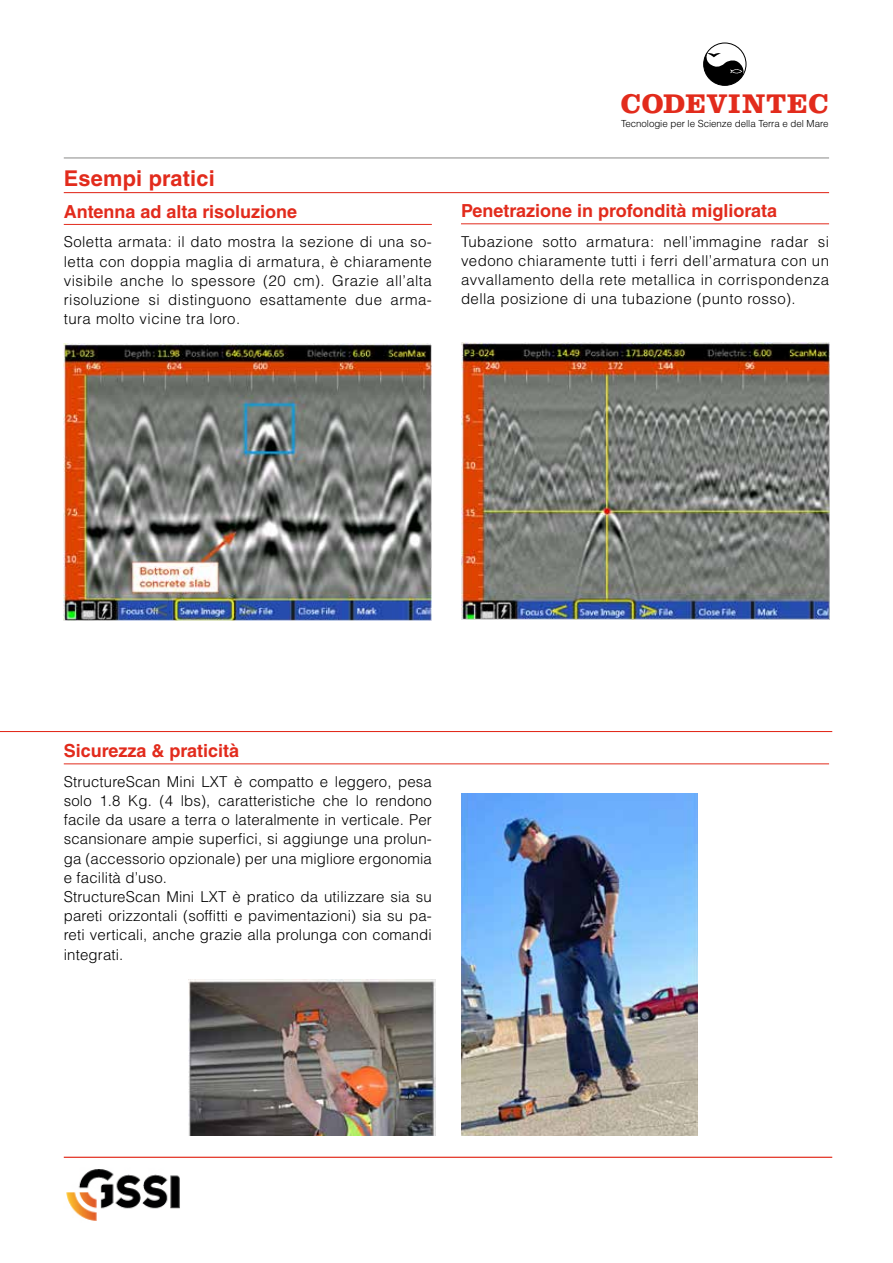
<style>
.page{position:relative;width:893px;height:1263px;background:#fff}
.page>*{position:absolute;margin:0;border:0;box-sizing:border-box;transform-origin:0 0}
.t1{font:700 28.05px "Clarendon LT Std";letter-spacing:.03em;color:#e22b1c}
.t2{font:700 21.75px "Helvetica LT Std";letter-spacing:.01em;color:#e22b1c}
.t3{font:700 18px "Helvetica LT Std";color:#e22b1c}
.t4{font:300 15px/19.2px "Helvetica LT Std";letter-spacing:.01em;color:#000;text-align:justify}
.t5{font:300 9.75px "Helvetica LT Std";letter-spacing:-.005em;color:#000}
</style>
<div class="page">
<img style="left:66px;top:1169px;width:114px;height:52px">
<hr style="left:64px;top:157px;width:765px;height:2px;background:#9d9d9c">
<hr style="left:64px;top:1157px;width:768px;height:1px;background:#e22b1c">
<svg style="left:704px;top:43px;width:42px;height:42px"></svg>
<div style="left:703px;top:43px;width:43px;height:43px;border:1px solid #000;border-radius:50%"></div>
<hr style="left:64px;top:763px;width:765px;height:1px;background:#e22b1c">
<img style="left:189px;top:979px;width:247px;height:156px">
<img style="left:461px;top:794px;width:236px;height:341px">
<hr style="left:64px;top:192px;width:765px;height:1px;background:#e22b1c">
<hr style="left:64px;top:224px;width:368px;height:1px;background:#e22b1c">
<img style="left:64px;top:343px;width:368px;height:277px">
<hr style="left:461px;top:223px;width:368px;height:1px;background:#e22b1c">
<img style="left:461px;top:343px;width:368px;height:277px">
<hr style="left:0;top:731px;width:832px;height:1px;background:#e22b1c">
<h2 class="t2" style="left:64px;top:165px;width:153px">Esempi pratici</h2>
<p class="t3" style="left:64px;top:200px;width:235px">Antenna ad alta risoluzione</p>
<p class="t4" style="left:64px;top:232px;width:370px">Soletta armata: il dato mostra la sezione di una so&shy;letta con doppia maglia di armatura, è chiaramente visibile anche lo spessore (20 cm). Grazie all’alta risoluzione si distinguono esattamente due arma&shy;tura molto vicine tra loro.</p>
<h1 class="t1" style="left:621px;top:87px;width:209px">CODEVINTEC</h1>
<p class="t5" style="left:621px;top:117px;width:209px">Tecnologie per le Scienze della Terra e del Mare</p>
<p class="t3" style="left:461px;top:200px;width:318px">Penetrazione in profondità migliorata</p>
<p class="t4" style="left:461px;top:232px;width:370px">Tubazione sotto armatura: nell’immagine radar si vedono chiaramente tutti i ferri dell’armatura con un avvallamento della rete metallica in corrispondenza della posizione di una tubazione (punto rosso).</p>
<p class="t3" style="left:64px;top:740px;width:177px">Sicurezza &amp; praticità</p>
<p class="t4" style="left:64px;top:772px;width:370px;text-align:left">StructureScan Mini LXT è compatto e leggero, pesa solo 1.8 Kg. (4 lbs), caratteristiche che lo rendono facile da usare a terra o lateralmente in verticale. Per scansionare ampie superfici, si aggiunge una prolun&shy;ga (accessorio opzionale) per una migliore ergonomia e facilità d’uso.<br>StructureScan Mini LXT è pratico da utilizzare sia su pareti orizzontali (soffitti e pavimentazioni) sia su pa&shy;reti verticali, anche grazie alla prolunga con comandi integrati.</p>
</div>
